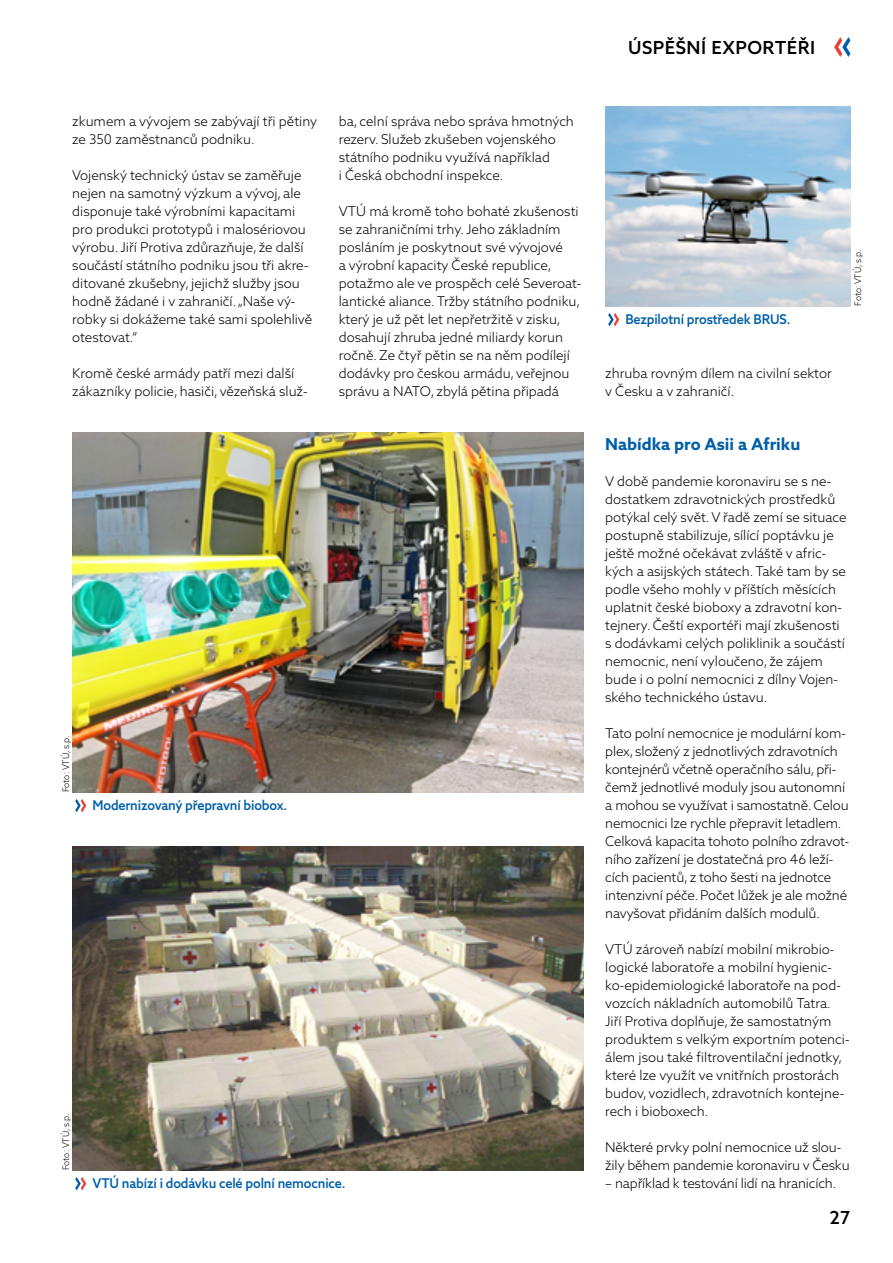
<style>
.page{position:relative;width:893px;height:1263px;background:#fff}
.page>*{position:absolute;margin:0;border:0;box-sizing:border-box;transform-origin:0 0}
.t1{font:500 18px "Azo Sans 2";letter-spacing:.025em;color:#000}
.t2{font:700 16.5px "Azo Sans 2";color:#005fa8}
.t3{font:300 13.5px/18px "Azo Sans 2";color:#000}
.t4{font:500 13.5px "Azo Sans 2";letter-spacing:-.01em;color:#005fa8;scale:.95 1}
.t5{font:300 9px "Azo Sans 2";letter-spacing:-.005em;color:#000;scale:.95 1}
</style>
<div class="page">
<svg style="left:834px;top:37px;width:16px;height:20px"></svg>
<img style="left:72px;top:432px;width:512px;height:360px">
<img style="left:72px;top:846px;width:512px;height:324px">
<svg style="left:75px;top:799px;width:11px;height:13px"></svg>
<svg style="left:608px;top:313px;width:11px;height:13px"></svg>
<svg style="left:75px;top:1177px;width:11px;height:13px"></svg>
<img style="left:605px;top:106px;width:245px;height:200px">
<h1 class="t1" style="left:628px;top:37px;width:188px">ÚSPĚŠNÍ EXPORTÉŘI</h1>
<p class="t3" style="left:72px;top:112px;width:246px">zkumem a vývojem se zabývají tři pětiny ze 350 zaměstnanců podniku.</p>
<p class="t3" style="left:72px;top:166px;width:241px">Vojenský technický ústav se zaměřuje nejen na samotný výzkum a vývoj, ale disponuje také výrobními kapacitami pro produkci prototypů i malosériovou výrobu. Jiří Protiva zdůrazňuje, že další součástí státního podniku jsou tři akre&shy;ditované zkušebny, jejichž služby jsou hodně žádané i v zahraničí. „Naše vý&shy;robky si dokážeme také sami spolehlivě otestovat.“</p>
<p class="t3" style="left:72px;top:364px;width:237px">Kromě české armády patří mezi další zákazníky policie, hasiči, vězeňská služ-</p>
<p class="t3" style="left:339px;top:112px;width:237px">ba, celní správa nebo správa hmotných rezerv. Služeb zkušeben vojenského státního podniku využívá například<br>i Česká obchodní inspekce.</p>
<p class="t3" style="left:339px;top:202px;width:244px">VTÚ má kromě toho bohaté zkušenosti se zahraničními trhy. Jeho základním posláním je poskytnout své vývojové<br>a výrobní kapacity České republice, potažmo ale ve prospěch celé Severoat&shy;lantické aliance. Tržby státního podniku, který je už pět let nepřetržitě v zisku, dosahují zhruba jedné miliardy korun ročně. Ze čtyř pětin se na něm podílejí dodávky pro českou armádu, veřejnou správu a NATO, zbylá pětina připadá</p>
<p class="t5" style="left:60px;top:792px;width:61px;rotate:-90deg">Foto: VTÚ, s.p.</p>
<p class="t4" style="left:92px;top:797px;width:207px">Modernizovaný přepravní biobox.</p>
<p class="t5" style="left:60px;top:1170px;width:61px;rotate:-90deg">Foto: VTÚ, s.p.</p>
<p class="t4" style="left:92px;top:1175px;width:268px">VTÚ nabízí i dodávku celé polní nemocnice.</p>
<p class="t4" style="left:625px;top:311px;width:175px">Bezpilotní prostředek BRUS.</p>
<p class="t3" style="left:605px;top:364px;width:228px">zhruba rovným dílem na civilní sektor v Česku a v zahraničí.</p>
<p class="t5" style="left:852px;top:306px;width:61px;rotate:-90deg">Foto: VTÚ, s.p.</p>
<p class="t2" style="left:605px;top:434px;width:197px">Nabídka pro Asii a Afriku</p>
<p class="t3" style="left:605px;top:472px;width:243px">V době pandemie koronaviru se s ne&shy;dostatkem zdravotnických prostředků potýkal celý svět. V řadě zemí se situace postupně stabilizuje, sílící poptávku je ještě možné očekávat zvláště v afric&shy;kých a asijských státech. Také tam by se podle všeho mohly v příštích měsících uplatnit české bioboxy a zdravotní kon&shy;tejnery. Čeští exportéři mají zkušenosti s dodávkami celých poliklinik a součástí nemocnic, není vyloučeno, že zájem bude i o polní nemocnici z dílny Vojen&shy;ského technického ústavu.</p>
<p class="t3" style="left:605px;top:724px;width:246px">Tato polní nemocnice je modulární kom&shy;plex, složený z jednotlivých zdravotních kontejnérů včetně operačního sálu, při&shy;čemž jednotlivé moduly jsou autonomní a mohou se využívat i samostatně. Celou nemocnici lze rychle přepravit letadlem.<br>Celková kapacita tohoto polního zdravot&shy;ního zařízení je dostatečná pro 46 leží&shy;cích pacientů, z toho šesti na jednotce intenzivní péče. Počet lůžek je ale možné navyšovat přidáním dalších modulů.</p>
<p class="t3" style="left:605px;top:940px;width:246px">VTÚ zároveň nabízí mobilní mikrobio&shy;logické laboratoře a mobilní hygienic&shy;ko-epidemiologické laboratoře na pod&shy;vozcích nákladních automobilů Tatra.<br>Jiří Protiva doplňuje, že samostatným produktem s velkým exportním potenci&shy;álem jsou také filtroventilační jednotky, které lze využít ve vnitřních prostorách budov, vozidlech, zdravotních kontejne&shy;rech i bioboxech.</p>
<p class="t3" style="left:605px;top:1138px;width:246px">Některé prvky polní nemocnice už slou&shy;žily během pandemie koronaviru v Česku</p>
<p class="t3" style="left:605px;top:1174px;width:233px">– například k testování lidí na hranicích.</p>
<h1 class="t1" style="left:829px;top:1207px;width:23px">27</h1>
</div>
